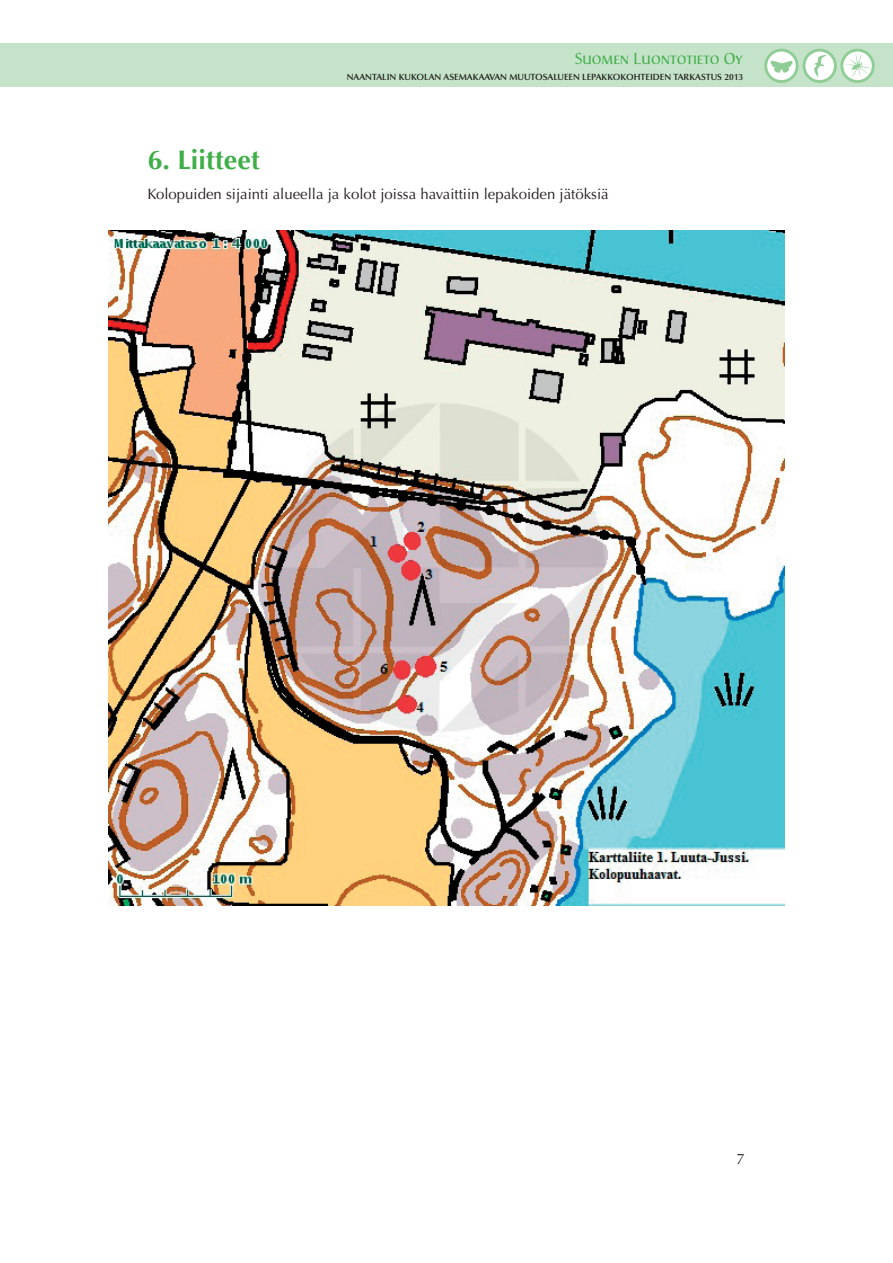
<style>
.page{position:relative;width:893px;height:1263px;background:#fff}
.page>*{position:absolute;margin:0;border:0;box-sizing:border-box;transform-origin:0 0}
.t1{font:700 27px "Optima";color:#40ae49}
.t2{font:15.6px "Christiana Regular SC";color:#40ae49}
.t3{font:15px "Optima";color:#231f20}
.t4{font:600 9px "Optima";color:#231f20}
</style>
<div class="page">
<div style="left:0;top:43px;width:893px;height:44px;background:#c4e3c8"></div>
<svg style="left:766px;top:50px;width:31px;height:32px"></svg>
<div style="left:764px;top:49px;width:34px;height:34px;border:3px solid #8fcd97;border-radius:50%"></div>
<svg style="left:771px;top:58px;width:22px;height:15px"></svg>
<svg style="left:842px;top:50px;width:31px;height:32px"></svg>
<div style="left:840px;top:49px;width:35px;height:34px;border:3px solid #8fcd97;border-radius:50%"></div>
<svg style="left:845px;top:54px;width:25px;height:23px"></svg>
<svg style="left:804px;top:50px;width:31px;height:32px"></svg>
<div style="left:803px;top:49px;width:34px;height:34px;border:3px solid #8fcd97;border-radius:50%"></div>
<svg style="left:814px;top:55px;width:12px;height:22px"></svg>
<img style="left:109px;top:230px;width:675px;height:675px">
<p class="t2" style="left:575px;top:49px;width:170px">Suomen Luontotieto Oy</p>
<p class="t4" style="left:347px;top:71px;width:398px">NAANTALIN KUKOLAN ASEMAKAAVAN MUUTOSALUEEN LEPAKKOKOHTEIDEN TARKASTUS 2013</p>
<h1 class="t1" style="left:147px;top:144px;width:114px">6. Liitteet</h1>
<p class="t3" style="left:147px;top:185px;width:463px">Kolopuiden sijainti alueella ja kolot joissa havaittiin lepakoiden jätöksiä</p>
<p class="t3" style="left:736px;top:1150px;width:10px">7</p>
</div>
